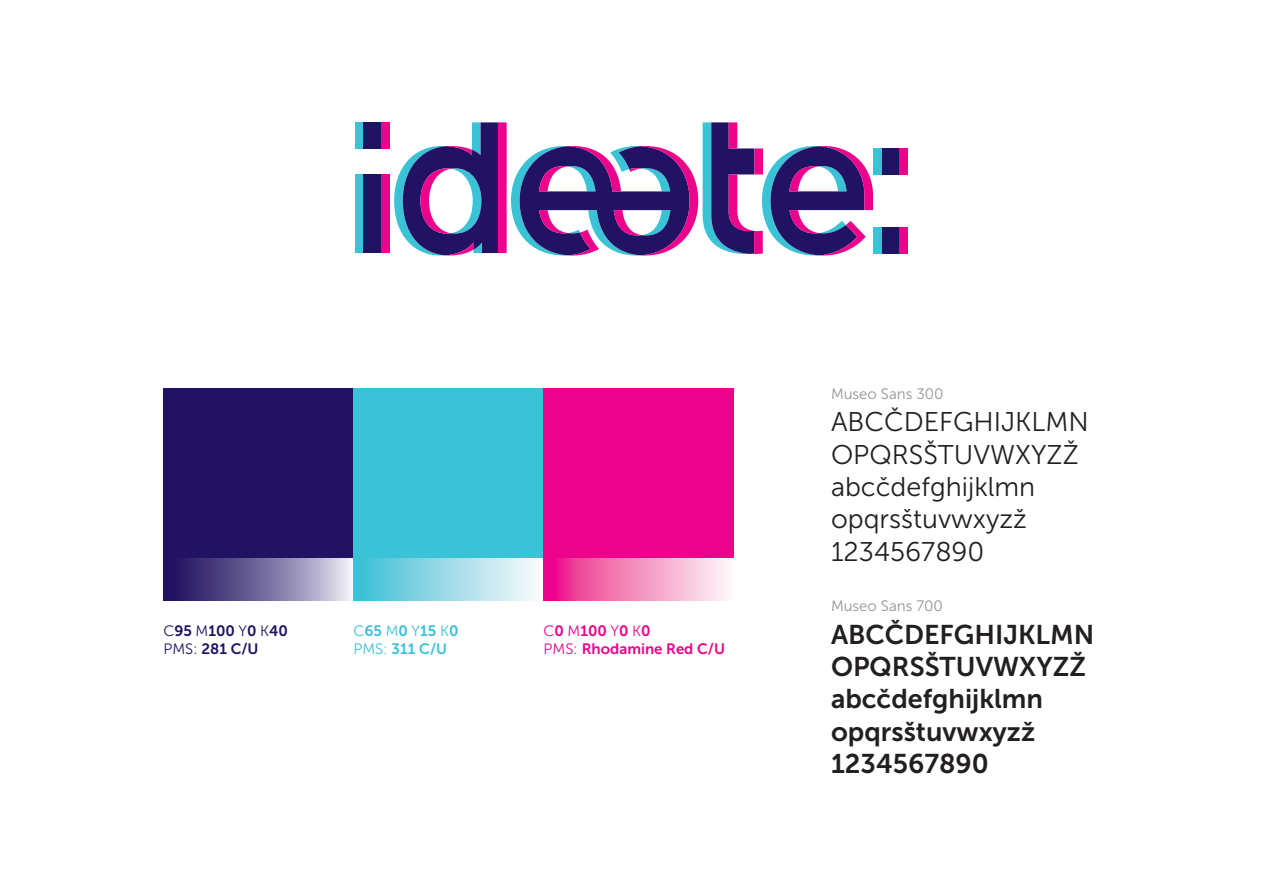
<style>
.page{position:relative;width:1263px;height:893px;background:#fff}
.page>*{position:absolute;margin:0;border:0;box-sizing:border-box;transform-origin:0 0}
.t1{font:27px/32.4px "Museo Sans 300";color:#231f20}
.t2{font:27px/32.4px "Museo Sans 700";color:#231f20}
.t3{font:15px/18px "Museo Sans 700";color:#ed028c}
.t4{font:15px "Museo Sans 300";color:#939598}
.t5{font:15px/18px "Museo Sans 700";color:#221263}
.t6{font:15px/18px "Museo Sans 700";color:#3ac2d7}
.s1{font-family:"Museo Sans 300"}
</style>
<div class="page">
<div style="left:163px;top:388px;width:190px;height:170px;background:#221263"></div>
<svg style="left:163px;top:558px;width:188px;height:43px"></svg>
<div style="left:353px;top:388px;width:191px;height:170px;background:#3ac2d7"></div>
<div style="left:353px;top:558px;width:191px;height:43px;background:linear-gradient(to right,#39bdd4,#fffbfd)"></div>
<div style="left:544px;top:388px;width:190px;height:170px;background:#ed028c"></div>
<svg style="left:544px;top:558px;width:183px;height:43px"></svg>
<div style="left:355px;top:122px;width:9px;height:26px;background:#3ac2d7"></div>
<div style="left:355px;top:174px;width:9px;height:79px;background:#3ac2d7"></div>
<div style="left:873px;top:227px;width:9px;height:26px;background:#3ac2d7"></div>
<div style="left:873px;top:148px;width:9px;height:26px;background:#3ac2d7"></div>
<div style="left:364px;top:122px;width:17px;height:26px;background:#221263"></div>
<div style="left:364px;top:174px;width:17px;height:79px;background:#221263"></div>
<div style="left:882px;top:227px;width:17px;height:26px;background:#221263"></div>
<div style="left:882px;top:148px;width:17px;height:26px;background:#221263"></div>
<div style="left:381px;top:122px;width:9px;height:26px;background:#ed028c"></div>
<div style="left:381px;top:174px;width:9px;height:79px;background:#ed028c"></div>
<div style="left:899px;top:227px;width:9px;height:26px;background:#ed028c"></div>
<div style="left:899px;top:148px;width:9px;height:26px;background:#ed028c"></div>
<svg style="left:394px;top:122px;width:479px;height:134px"></svg>
<p class="t5" style="left:163px;top:621px;width:126px"><span class="s1">C</span>95 <span class="s1">M</span>100 <span class="s1">Y</span>0 <span class="s1">K</span>40<br><span class="s1">PMS:</span> 281 C/U</p>
<p class="t6" style="left:353px;top:621px;width:106px"><span class="s1">C</span>65 <span class="s1">M</span>0 <span class="s1">Y</span>15 <span class="s1">K</span>0<br><span class="s1">PMS:</span> 311 C/U</p>
<p class="t3" style="left:544px;top:621px;width:183px"><span class="s1">C</span>0 <span class="s1">M</span>100 <span class="s1">Y</span>0 <span class="s1">K</span>0<br><span class="s1">PMS:</span> Rhodamine Red C/U</p>
<p class="t4" style="left:831px;top:386px;width:114px">Museo Sans 300</p>
<p class="t1" style="left:831px;top:406px;width:259px">ABCČDEFGHIJKLMN<br>OPQRSŠTUVWXYZŽ abcčdefghijklmn opqrsštuvwxyzž<br>1234567890</p>
<p class="t4" style="left:831px;top:598px;width:113px">Museo Sans 700</p>
<p class="t2" style="left:831px;top:618px;width:265px">ABCČDEFGHIJKLMN<br>OPQRSŠTUVWXYZŽ abcčdefghijklmn opqrsštuvwxyzž<br>1234567890</p>
</div>
